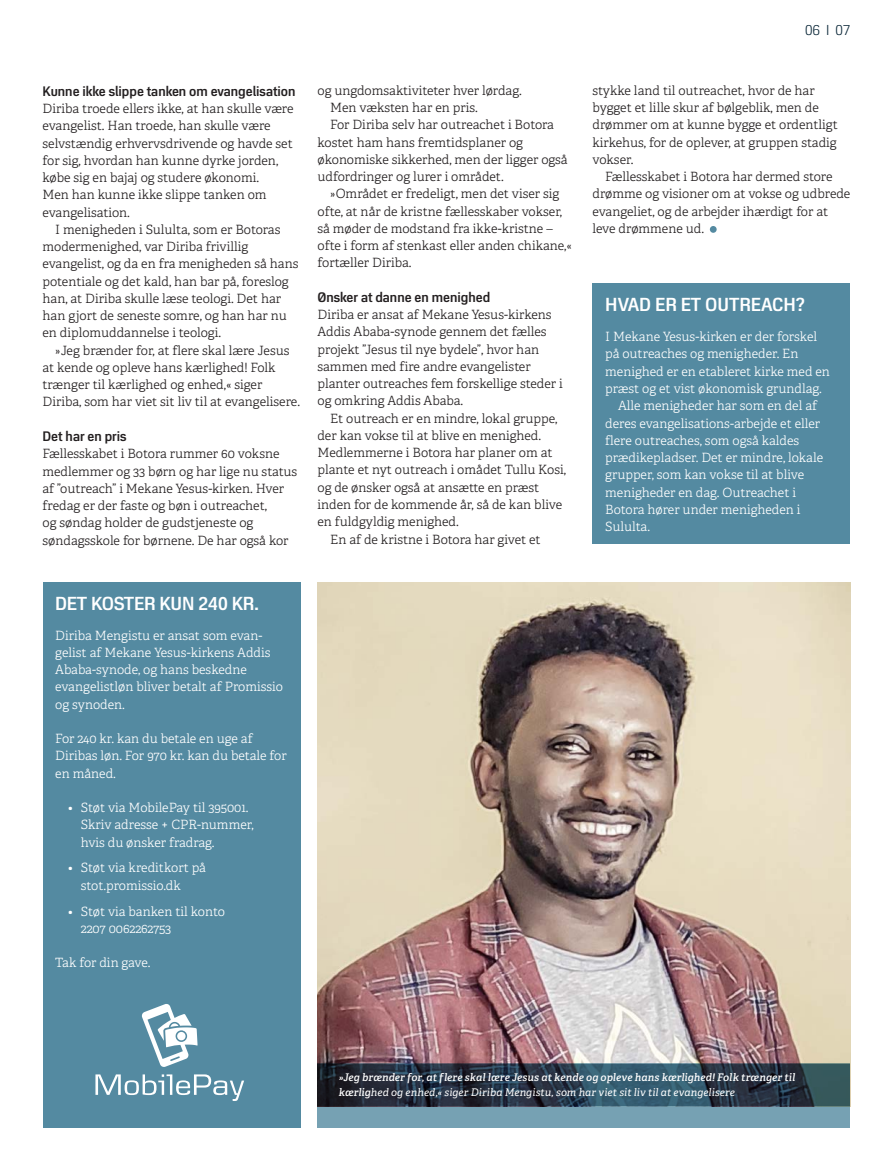
<style>
.page{position:relative;width:893px;height:1170px;background:#fff}
.page>*{position:absolute;margin:0;border:0;box-sizing:border-box;transform-origin:0 0}
.Brødtekst{font:600 19.5px "JP Special Sans";color:#fff}
.t1{font:300 15px "JP Special Sans";color:#082536}
.Mellemrubrik{font:600 14.25px "JP Special Sans";color:#231f20}
.Brødtekst_indryk_3mm{font:300 12.75px/17.2px "Adelle";color:#231f20}
.Brødtekst-2{font:300 12.75px/17.2px "Adelle";color:#231f20}
.Brødtekst-3{font:300 12.75px/17.2px "Adelle";color:#fff}
.Brødtekst_indryk_3mm-2{font:300 12.75px/17.2px "Adelle";color:#fff}
.Brødtekst-4{font:300 12.75px "Adelle";letter-spacing:-.02em;color:#fff}
.Billedtekst{font:italic 600 10.5px/15px "Adelle";letter-spacing:.01em;color:#fff}
.s1{font-weight:400}
</style>
<div class="page">
<img style="left:317px;top:582px;width:533px;height:481px">
<div style="left:317px;top:1063px;width:533px;height:64px;background:#76a1b3"></div>
<svg style="left:317px;top:1063px;width:533px;height:43px;background:#2a3d4c"></svg>
<div style="left:710px;top:226px;width:7px;height:7px;background:#548aa1;border-radius:50%"></div>
<div style="left:592px;top:284px;width:258px;height:259px;background:#548aa1"></div>
<div style="left:43px;top:582px;width:257px;height:545px;background:#548aa1"></div>
<svg style="left:95px;top:1074px;width:149px;height:26px"></svg>
<svg style="left:141px;top:1004px;width:57px;height:63px"></svg>
<p class="Mellemrubrik" style="left:43px;top:83px;width:255px">Kunne ikke slippe tanken om evangelisation</p>
<p class="Brødtekst-2" style="left:43px;top:100px;width:253px">Diriba troede ellers ikke, at han skulle være evangelist. Han troede, han skulle være selvstændig erhvervsdrivende og havde set for sig, hvordan han kunne dyrke jorden, købe sig en bajaj og studere økonomi.<br>Men han kunne ikke slippe tanken om evangelisation.</p>
<p class="Brødtekst_indryk_3mm" style="left:43px;top:221px;width:257px;text-indent:13px">I menigheden i Sululta, som er Botoras modermenighed, var Diriba frivillig evangelist, og da en fra menigheden så hans potentiale og det kald, han bar på, foreslog han, at Diriba skulle læse teologi. Det har han gjort de seneste somre, og han har nu en diplomuddannelse i teologi.</p>
<p class="Brødtekst_indryk_3mm" style="left:43px;top:342px;width:259px;text-indent:13px">»Jeg brænder for, at flere skal lære Jesus at kende og opleve hans kærlighed! Folk trænger til kærlighed og enhed,« siger Diriba, som har viet sit liv til at evangelisere.</p>
<p class="Mellemrubrik" style="left:43px;top:428px;width:86px">Det har en pris</p>
<p class="Brødtekst-2" style="left:43px;top:445px;width:256px">Fællesskabet i Botora rummer 60 voksne medlemmer og 33 børn og har lige nu status af ”outreach” i Mekane Yesus-kirken. Hver fredag er der faste og bøn i outreachet,<br>og søndag holder de gudstjeneste og søndagsskole for børnene. De har også kor</p>
<p class="Brødtekst-2" style="left:317px;top:82px;width:206px">og ungdomsaktiviteter hver lørdag.</p>
<p class="Brødtekst_indryk_3mm" style="left:330px;top:99px;width:149px">Men væksten har en pris.</p>
<p class="Brødtekst_indryk_3mm" style="left:317px;top:116px;width:252px;text-indent:13px">For Diriba selv har outreachet i Botora kostet ham hans fremtidsplaner og økonomiske sikkerhed, men der ligger også udfordringer og lurer i området.</p>
<p class="Brødtekst_indryk_3mm" style="left:317px;top:185px;width:256px;text-indent:13px">»Området er fredeligt, men det viser sig ofte, at når de kristne fællesskaber vokser, så møder de modstand fra ikke-kristne – ofte i form af stenkast eller anden chikane,« fortæller Diriba.</p>
<p class="Mellemrubrik" style="left:317px;top:289px;width:174px">Ønsker at danne en menighed</p>
<p class="Brødtekst-2" style="left:317px;top:306px;width:247px">Diriba er ansat af Mekane Yesus-kirkens Addis Ababa-synode gennem det fælles projekt ”Jesus til nye bydele”, hvor han sammen med fire andre evangelister planter outreaches fem forskellige steder i og omkring Addis Ababa.</p>
<p class="Brødtekst_indryk_3mm" style="left:317px;top:410px;width:250px;text-indent:13px">Et outreach er en mindre, lokal gruppe, der kan vokse til at blive en menighed.<br>Medlemmerne i Botora har planer om at plante et nyt outreach i omådet Tullu Kosi, og de ønsker også at ansætte en præst inden for de kommende år, så de kan blive en fuldgyldig menighed.</p>
<p class="Brødtekst_indryk_3mm" style="left:330px;top:530px;width:212px">En af de kristne i Botora har givet et</p>
<p class="Brødtekst" style="left:55px;top:591px;width:205px">DET KOSTER KUN 240 KR.</p>
<p class="Brødtekst-3" style="left:55px;top:626px;width:229px">Diriba Mengistu er ansat som evan&shy;gelist af Mekane Yesus-kirkens Addis<br>Ababa-synode, og hans beskedne evangelistløn bliver betalt af Promissio og synoden.</p>
<p class="Brødtekst-3" style="left:55px;top:730px;width:233px">For 240 kr. kan du betale en uge af<br>Diribas løn. For 970 kr. kan du betale for en måned.</p>
<p class="Brødtekst-3" style="left:81px;top:799px;width:174px;text-indent:-13px">• Støt via MobilePay til 395001.<br>Skriv adresse + CPR-nummer, hvis du ønsker fradrag.</p>
<p class="Brødtekst-3" style="left:81px;top:859px;width:127px;text-indent:-13px">• Støt via kreditkort på stot.promissio.dk</p>
<p class="Brødtekst-3" style="left:81px;top:902px;width:146px;text-indent:-13px">• Støt via banken til konto<br>2207 0062262753</p>
<p class="Brødtekst-4" style="left:55px;top:954px;width:97px">Tak for din gave.</p>
<p class="t1" style="left:805px;top:21px;width:47px">06 I 07</p>
<p class="Brødtekst_indryk_3mm" style="left:592px;top:82px;width:247px">stykke land til outreachet, hvor de har bygget et lille skur af bølgeblik, men de drømmer om at kunne bygge et ordentligt kirkehus, for de oplever, at gruppen stadig vokser.</p>
<p class="Brødtekst_indryk_3mm" style="left:592px;top:168px;width:259px;text-indent:13px">Fællesskabet i Botora har dermed store drømme og visioner om at vokse og udbrede evangeliet, og de arbejder ihærdigt for at leve drømmene ud.</p>
<p class="Brødtekst" style="left:605px;top:293px;width:202px">HVAD ER ET OUTREACH?</p>
<p class="Brødtekst-3" style="left:605px;top:328px;width:226px">I Mekane Yesus-kirken er der forskel på outreaches og menigheder. En menighed er en etableret kirke med en præst og et vist økonomisk grundlag.</p>
<p class="Brødtekst_indryk_3mm-2" style="left:605px;top:397px;width:219px;text-indent:13px">Alle menigheder har som en del af deres evangelisations-arbejde et eller flere outreaches, som også kaldes prædikepladser. Det er mindre, lokale grupper, som kan vokse til at blive menigheder en dag. Outreachet i<br>Botora hører under menigheden i<br>Sululta.</p>
<p class="Billedtekst" style="left:339px;top:1070px;width:458px">»Jeg brænder for, at flere skal lære Jesus at kende og opleve hans kærlighed! Folk trænger til kærlig<span class="s1">hed og enhed,« siger Diriba Mengistu, som har viet sit liv til at evangelisere</span></p>
</div>
